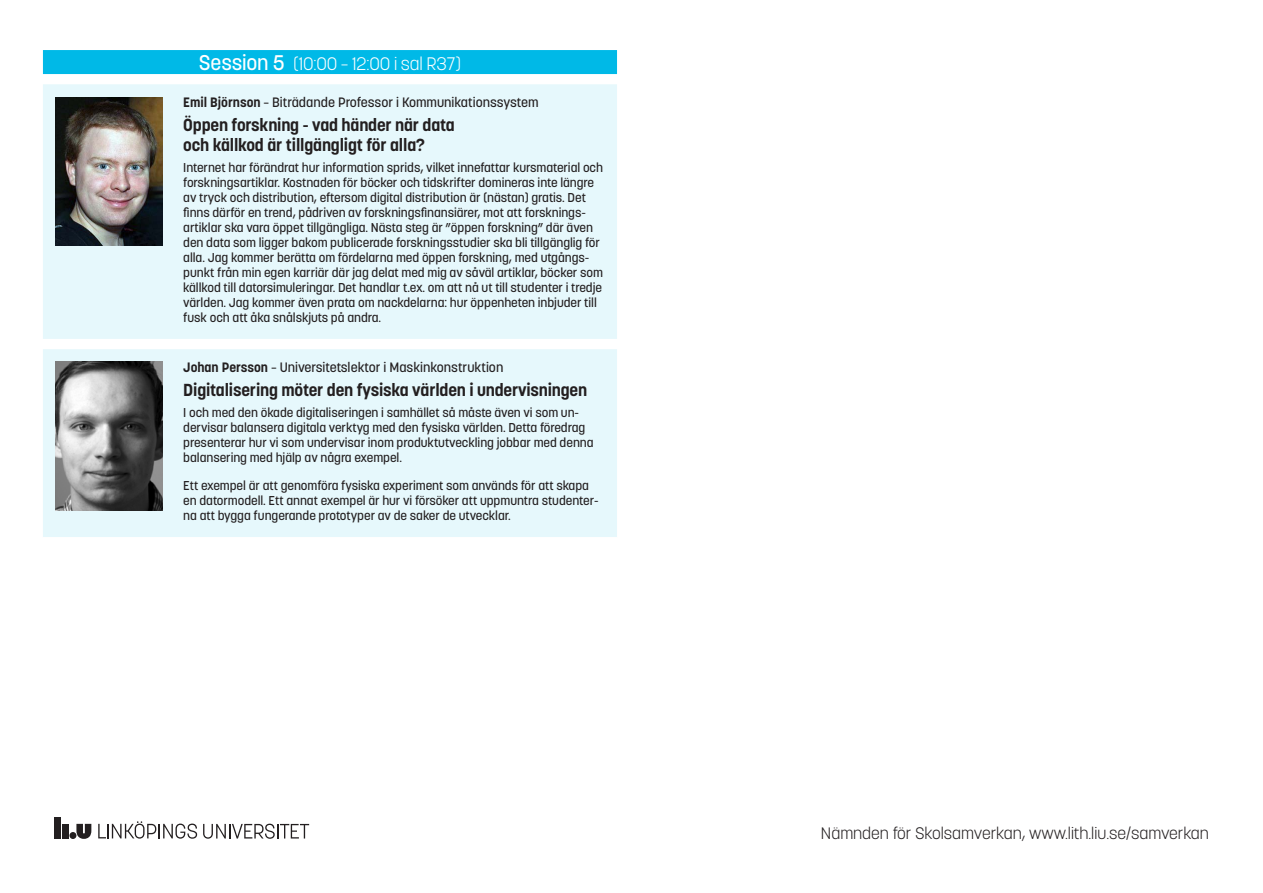
<style>
.page{position:relative;width:1263px;height:893px;background:#fff}
.page>*{position:absolute;margin:0;border:0;box-sizing:border-box;transform-origin:0 0}
.t1{font:300 18px "Korolev Li U";letter-spacing:-.01em;color:#fff}
.t2{font:700 17.25px/19.5px "Korolev Li U";letter-spacing:-.01em;color:#231f20}
.t3{font:300 16.5px "Korolev Li U";color:#231f20}
.t4{font:500 13.5px "Korolev Li U";color:#231f20}
.t5{font:500 12.75px/15px "Korolev Li U";letter-spacing:-.005em;color:#231f20}
.s1{font-weight:500;font-size:21px}
.s2{font-weight:700}
</style>
<div class="page">
<div style="left:62px;top:824px;width:7px;height:14px;background:#231f20"></div>
<div style="left:54px;top:817px;width:7px;height:21px;background:#231f20"></div>
<div style="left:69px;top:832px;width:7px;height:7px;background:#231f20;border-radius:50%"></div>
<svg style="left:76px;top:824px;width:15px;height:15px"></svg>
<svg style="left:203px;top:824px;width:106px;height:15px"></svg>
<svg style="left:98px;top:821px;width:99px;height:18px"></svg>
<div style="left:43px;top:50px;width:574px;height:24px;background:#00b9e7"></div>
<div style="left:43px;top:84px;width:574px;height:255px;background:#e6f8fc"></div>
<img style="left:56px;top:97px;width:106px;height:149px">
<div style="left:43px;top:349px;width:574px;height:188px;background:#e6f8fc"></div>
<img style="left:56px;top:362px;width:106px;height:149px">
<h1 class="t1" style="left:199px;top:51px;width:264px"><span class="s1">Session 5</span> (10:00 – 12:00 i sal R37)</h1>
<p class="t4" style="left:183px;top:93px;width:357px"><span class="s2">Emil Björnson</span> – Biträdande Professor i Kommunikationssystem</p>
<h2 class="t2" style="left:183px;top:115px;width:273px">Öppen forskning - vad händer när data och källkod är tillgängligt för alla?</h2>
<p class="t5" style="left:183px;top:160px;width:421px">Internet har förändrat hur information sprids, vilket innefattar kursmaterial och forskningsartiklar. Kostnaden för böcker och tidskrifter domineras inte längre av tryck och distribution, eftersom digital distribution är (nästan) gratis. Det finns därför en trend, pådriven av forskningsfinansiärer, mot att forsknings&shy;artiklar ska vara öppet tillgängliga. Nästa steg är ”öppen forskning” där även den data som ligger bakom publicerade forskningsstudier ska bli tillgänglig för alla. Jag kommer berätta om fördelarna med öppen forskning, med utgångs&shy;punkt från min egen karriär där jag delat med mig av såväl artiklar, böcker som källkod till datorsimuleringar. Det handlar t.ex. om att nå ut till studenter i tredje världen. Jag kommer även prata om nackdelarna: hur öppenheten inbjuder till fusk och att åka snålskjuts på andra.</p>
<p class="t4" style="left:183px;top:358px;width:322px"><span class="s2">Johan Persson</span> – Universitetslektor i Maskinkonstruktion</p>
<h2 class="t2" style="left:183px;top:380px;width:405px">Digitalisering möter den fysiska världen i undervisningen</h2>
<p class="t5" style="left:183px;top:405px;width:412px">I och med den ökade digitaliseringen i samhället så måste även vi som un&shy;dervisar balansera digitala verktyg med den fysiska världen. Detta föredrag presenterar hur vi som undervisar inom produktutveckling jobbar med denna balansering med hjälp av några exempel.</p>
<p class="t5" style="left:183px;top:478px;width:417px">Ett exempel är att genomföra fysiska experiment som används för att skapa en datormodell. Ett annat exempel är hur vi försöker att uppmuntra studenter&shy;na att bygga fungerande prototyper av de saker de utvecklar.</p>
<p class="t3" style="left:821px;top:822px;width:389px">Nämnden för Skolsamverkan, www.lith.liu.se/samverkan</p>
</div>
